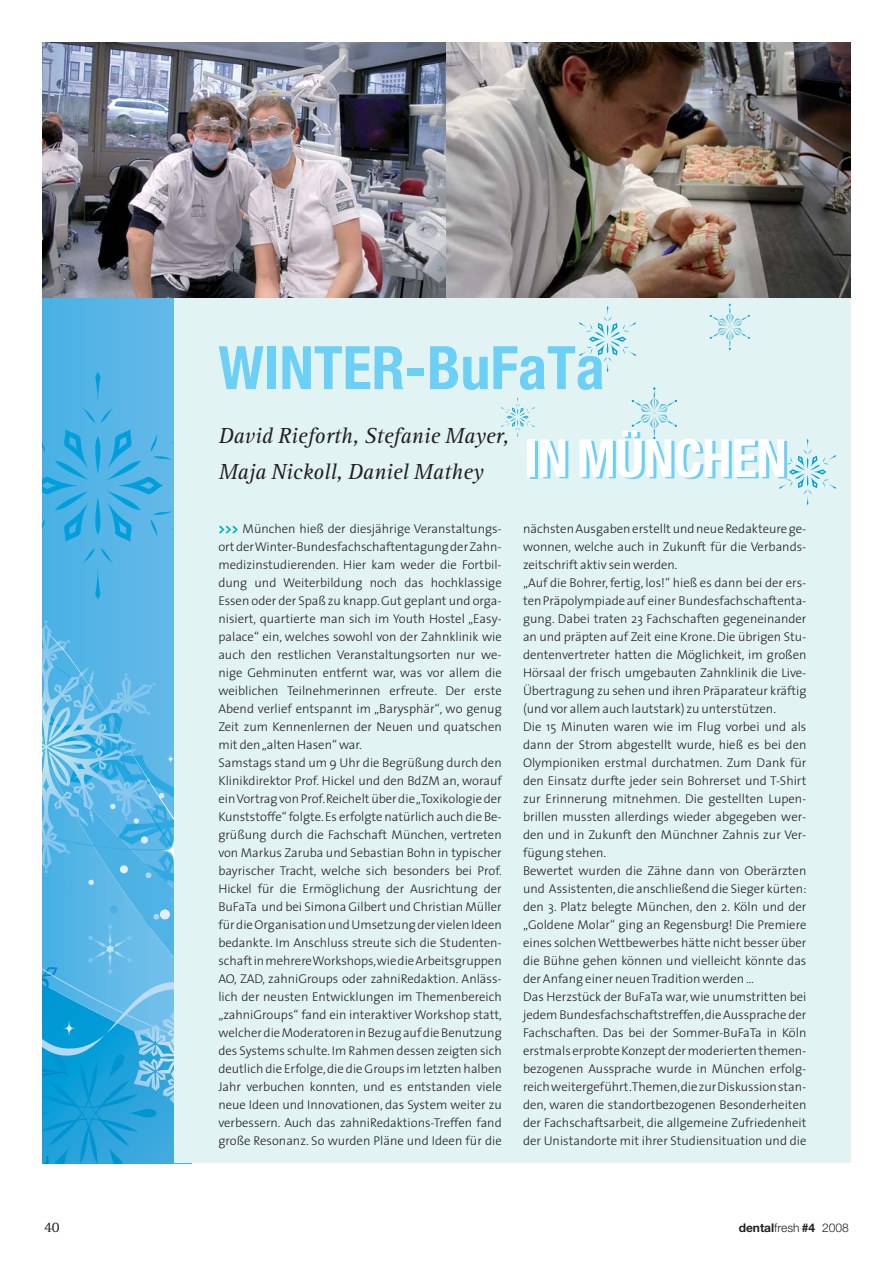
<style>
.page{position:relative;width:893px;height:1263px;background:#fff}
.page>*{position:absolute;margin:0;border:0;box-sizing:border-box;transform-origin:0 0}
.t1{font:700 condensed 60px "Helvetica Neue";color:#6ccff6}
.t2{font:700 condensed 52.5px "Helvetica Neue";color:#6ccff6}
.t3{font:italic 22.5px/36px "Rotis Serif";color:#231f20}
.t4{font:15px "Rotis Serif";color:#231f20}
.t5{font:300 12.75px/18px "The Sans";color:#231f20}
.t6{font:300 12px "Helvetica Neue";color:#231f20}
.s1{font-weight:700;font-size:13.5px;color:#00aab5}
.s2{font-weight:700}
</style>
<div class="page">
<svg style="left:43px;top:298px;width:131px;height:865px;background:#4fb3e4"></svg>
<div style="left:174px;top:43px;width:676px;height:1120px;background:#e2f3f3"></div>
<img style="left:43px;top:43px;width:402px;height:255px">
<img style="left:447px;top:43px;width:403px;height:255px">
<svg style="left:579px;top:306px;width:57px;height:66px"></svg>
<svg style="left:631px;top:387px;width:46px;height:53px"></svg>
<svg style="left:710px;top:303px;width:40px;height:47px"></svg>
<svg style="left:779px;top:439px;width:57px;height:66px"></svg>
<svg style="left:501px;top:398px;width:34px;height:39px"></svg>
<h1 class="t1" style="left:218px;top:346px;width:388px">WINTER-BuFaTa</h1>
<h3 class="t3" style="left:218px;top:420px;width:292px">David Rieforth, Stefanie Mayer,<br>Maja Nickoll, Daniel Mathey</h3>
<h2 class="t2" style="left:527px;top:441px;width:264px">IN MÜNCHEN</h2>
<p class="t5" style="left:218px;top:521px;width:285px"><span class="s1">&gt;&gt;&gt;</span> München hieß der diesjährige Veranstaltungs&shy;ort der Winter-Bundesfachschaftentagung der Zahn&shy;medizinstudierenden. Hier kam weder die Fortbil&shy;dung und Weiterbildung noch das hochklassige Essen oder der Spaß zu knapp. Gut geplant und orga&shy;nisiert, quartierte man sich im Youth Hostel „Easy&shy;palace“ ein, welches sowohl von der Zahnklinik wie auch den restlichen Veranstaltungsorten nur we&shy;nige Gehminuten entfernt war, was vor allem die weiblichen Teilnehmerinnen erfreute. Der erste Abend verlief entspannt im „Barysphär“, wo genug Zeit zum Kennenlernen der Neuen und quatschen mit den „alten Hasen“ war.<br>Samstags stand um 9 Uhr die Begrüßung durch den Klinikdirektor Prof. Hickel und den BdZM an, worauf ein Vortrag von Prof.Reichelt über die „Toxikologie der Kunststoffe“ folgte.Es erfolgte natürlich auch die Be&shy;grüßung durch die Fachschaft München, vertreten von Markus Zaruba und Sebastian Bohn in typischer bayrischer Tracht, welche sich besonders bei Prof.<br>Hickel für die Ermöglichung der Ausrichtung der BuFaTa und bei Simona Gilbert und Christian Müller für die Organisation und Umsetzung der vielen Ideen bedankte. Im Anschluss streute sich die Studenten&shy;schaftin mehrere Workshops,wie die Arbeitsgruppen AO, ZAD, zahniGroups oder zahniRedaktion. Anläss&shy;lich der neusten Entwicklungen im Themenbereich „zahniGroups“ fand ein interaktiver Workshop statt, welcher die Moderatoren in Bezug auf die Benutzung des Systems schulte. Im Rahmen dessen zeigten sich deutlich die Erfolge,die die Groups im letzten halben Jahr verbuchen konnten, und es entstanden viele neue Ideen und Innovationen, das System weiter zu verbessern. Auch das zahniRedaktions-Treffen fand große Resonanz. So wurden Pläne und Ideen für die</p>
<p class="t5" style="left:523px;top:521px;width:285px">nächsten Ausgaben erstellt und neue Redakteure ge&shy;wonnen, welche auch in Zukunft für die Verbands&shy;zeitschrift aktiv sein werden.<br>„Auf die Bohrer, fertig, los!“ hieß es dann bei der ers&shy;ten Präpolympiade auf einer Bundesfachschaftenta&shy;gung. Dabei traten 23 Fachschaften gegeneinander an und präpten auf Zeit eine Krone. Die übrigen Stu&shy;dentenvertreter hatten die Möglichkeit, im großen Hörsaal der frisch umgebauten Zahnklinik die Live-Übertragung zu sehen und ihren Präparateur kräftig (und vor allem auch lautstark) zu unterstützen.<br>Die 15 Minuten waren wie im Flug vorbei und als dann der Strom abgestellt wurde, hieß es bei den Olympioniken erstmal durchatmen. Zum Dank für den Einsatz durfte jeder sein Bohrerset und T-Shirt zur Erinnerung mitnehmen. Die gestellten Lupen&shy;brillen mussten allerdings wieder abgegeben wer&shy;den und in Zukunft den Münchner Zahnis zur Ver&shy;fügung stehen.<br>Bewertet wurden die Zähne dann von Oberärzten und Assistenten, die anschließend die Sieger kürten: den 3. Platz belegte München, den 2. Köln und der „Goldene Molar“ ging an Regensburg! Die Premiere eines solchen Wettbewerbes hätte nicht besser über die Bühne gehen können und vielleicht könnte das der Anfang einer neuen Tradition werden …<br>Das Herzstück der BuFaTa war, wie unumstritten bei jedem Bundesfachschaftstreffen,die Aussprache der Fachschaften. Das bei der Sommer-BuFaTa in Köln erstmals erprobte Konzept der moderierten themen&shy;bezogenen Aussprache wurde in München erfolg&shy;reich weitergeführt.Themen,die zur Diskussion stan&shy;den, waren die standortbezogenen Besonderheiten der Fachschaftsarbeit, die allgemeine Zufriedenheit der Unistandorte mit ihrer Studiensituation und die</p>
<p class="t4" style="left:44px;top:1222px;width:17px">40</p>
<p class="t6" style="left:739px;top:1224px;width:112px"><span class="s2">dental</span>fresh <span class="s2">#4</span> 2008</p>
</div>
